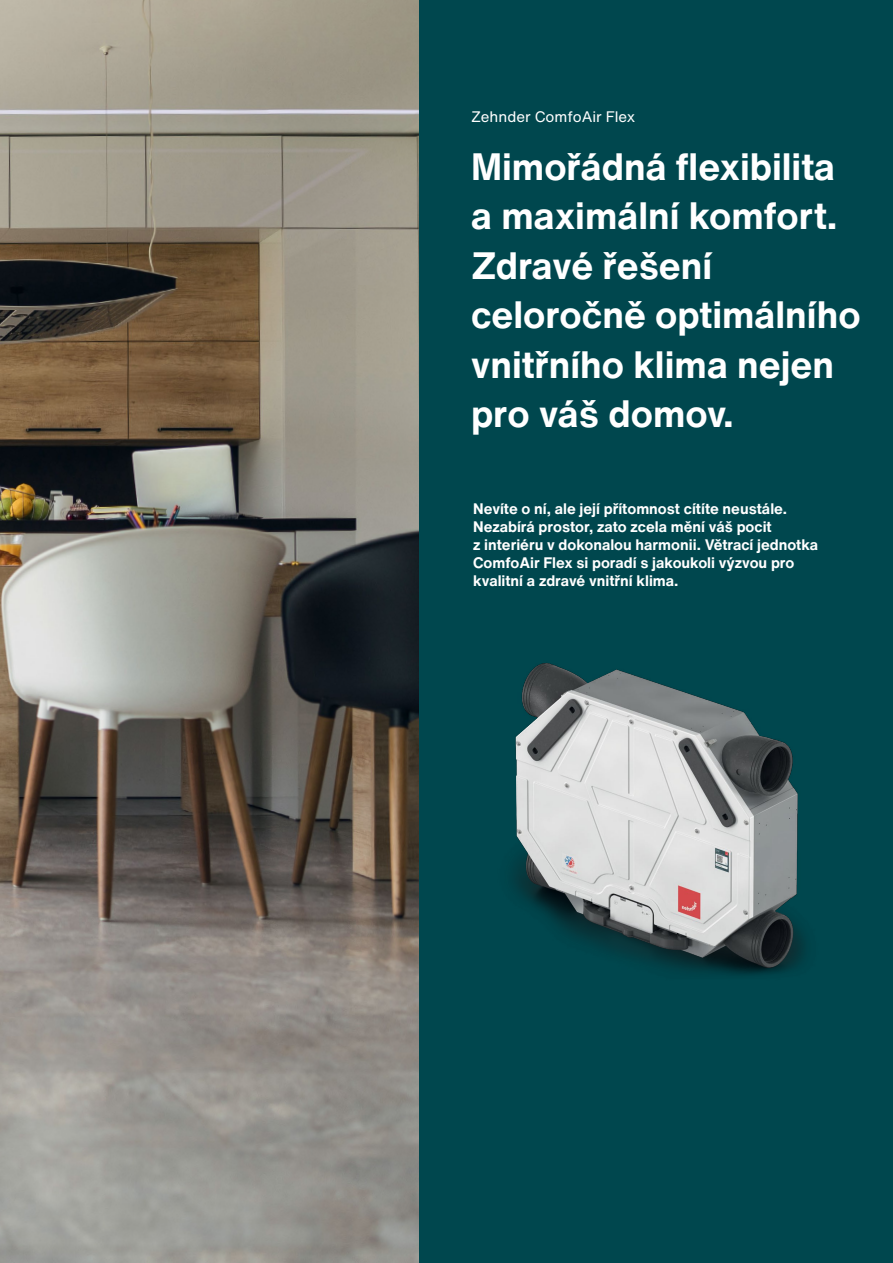
<style>
.page{position:relative;width:893px;height:1263px;background:#fff}
.page>*{position:absolute;margin:0;border:0;box-sizing:border-box;transform-origin:0 0}
.t1{font:700 37.5px/49.5px "Helvetica Now Text";color:#fff}
.t2{font:700 15px/18px "Helvetica Now Text";color:#fff}
.t3{font:15px "Helvetica Now Text";color:#fff}
</style>
<div class="page">
<img style="left:0;top:0;width:420px;height:1263px">
<div style="left:420px;top:0;width:473px;height:1263px;background:#00474e"></div>
<img style="left:515px;top:663px;width:290px;height:312px">
<p class="t3" style="left:471px;top:105px;width:166px">Zehnder ComfoAir Flex</p>
<h1 class="t1" style="left:471px;top:141px;width:391px">Mimořádná flexibilita a maximální komfort.<br>Zdravé řešení celoročně optimálního vnitřního klima nejen pro váš domov.</h1>
<p class="t2" style="left:473px;top:499px;width:347px">Nevíte o ní, ale její přítomnost cítíte neustále.<br>Nezabírá prostor, zato zcela mění váš pocit<br>z interiéru v dokonalou harmonii. Větrací jednotka ComfoAir Flex si poradí s jakoukoli výzvou pro kvalitní a zdravé vnitřní klima.</p>
</div>
